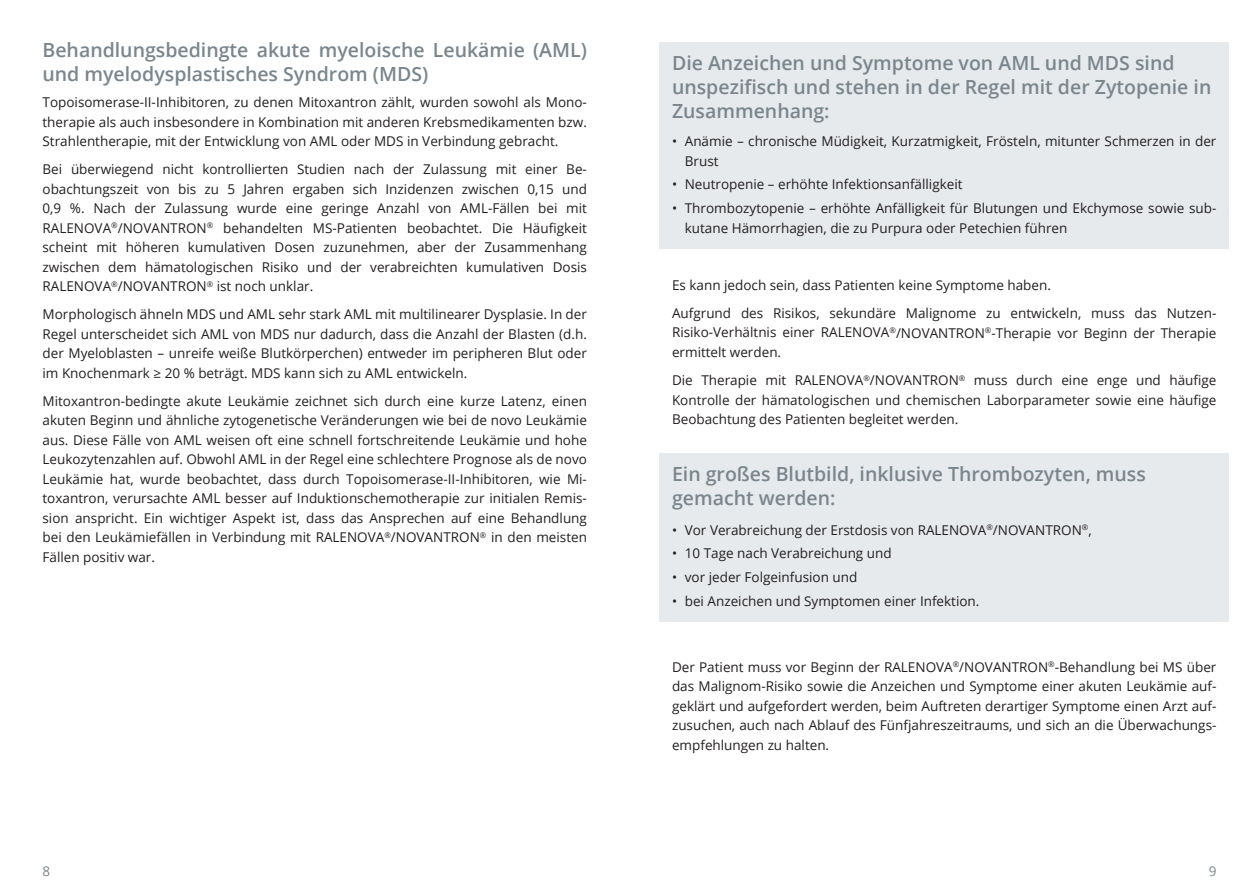
<style>
.page{position:relative;width:1259px;height:893px;background:#fff}
.page>*{position:absolute;margin:0;border:0;box-sizing:border-box;transform-origin:0 0}
.t1{font:600 19.5px/24px "Open Sans";color:#7a868d}
.t2{font:13.5px/19.5px "Open Sans";color:#231f20;text-align:justify}
.t3{font:13.5px "Open Sans";color:#7a868d}
</style>
<div class="page">
<div style="left:659px;top:43px;width:570px;height:93px;background:#e7eaec"></div>
<div style="left:659px;top:123px;width:570px;height:59px;background:#e7eaec"></div>
<div style="left:659px;top:166px;width:570px;height:39px;background:#e7eaec"></div>
<div style="left:659px;top:190px;width:570px;height:59px;background:#e7eaec"></div>
<div style="left:659px;top:453px;width:570px;height:69px;background:#e7eaec"></div>
<div style="left:659px;top:511px;width:570px;height:39px;background:#e7eaec"></div>
<div style="left:659px;top:535px;width:570px;height:39px;background:#e7eaec"></div>
<div style="left:659px;top:559px;width:570px;height:39px;background:#e7eaec"></div>
<div style="left:659px;top:583px;width:570px;height:39px;background:#e7eaec"></div>
<h1 class="t1" style="left:43px;top:38px;width:546px">Behandlungsbedingte akute myeloische Leukämie (AML) und myelodysplastisches Syndrom (MDS)</h1>
<p class="t2" style="left:43px;top:92px;width:546px">Topoisomerase-II-Inhibitoren, zu denen Mitoxantron zählt, wurden sowohl als Mono&shy;therapie als auch insbesondere in Kombination mit anderen Krebsmedikamenten bzw.<br>Strahlentherapie, mit der Entwicklung von AML oder MDS in Verbindung gebracht.</p>
<p class="t2" style="left:43px;top:159px;width:546px">Bei überwiegend nicht kontrollierten Studien nach der Zulassung mit einer Be&shy;obachtungszeit von bis zu 5 Jahren ergaben sich Inzidenzen zwischen 0,15 und 0,9 %. Nach der Zulassung wurde eine geringe Anzahl von AML-Fällen bei mit RALENOVA<sup>®</sup>/NOVANTRON<sup>®</sup> behandelten MS-Patienten beobachtet. Die Häufigkeit scheint mit höheren kumulativen Dosen zuzunehmen, aber der Zusammenhang zwischen dem hämatologischen Risiko und der verabreichten kumulativen Dosis RALENOVA<sup>®</sup>/NOVANTRON<sup>®</sup> ist noch unklar.</p>
<p class="t2" style="left:43px;top:304px;width:546px">Morphologisch ähneln MDS und AML sehr stark AML mit multilinearer Dysplasie. In der Regel unterscheidet sich AML von MDS nur dadurch, dass die Anzahl der Blasten (d.h. der Myeloblasten – unreife weiße Blutkörperchen) entweder im peripheren Blut oder im Knochenmark ≥ 20 % beträgt. MDS kann sich zu AML entwickeln.</p>
<p class="t2" style="left:43px;top:391px;width:546px">Mitoxantron-bedingte akute Leukämie zeichnet sich durch eine kurze Latenz, einen akuten Beginn und ähnliche zytogenetische Veränderungen wie bei de novo Leukämie aus. Diese Fälle von AML weisen oft eine schnell fortschreitende Leukämie und hohe Leukozytenzahlen auf. Obwohl AML in der Regel eine schlechtere Prognose als de novo Leukämie hat, wurde beobachtet, dass durch Topoisomerase-II-Inhibitoren, wie Mi&shy;toxantron, verursachte AML besser auf Induktionschemotherapie zur initialen Remis&shy;sion anspricht. Ein wichtiger Aspekt ist, dass das Ansprechen auf eine Behandlung bei den Leukämiefällen in Verbindung mit RALENOVA<sup>®</sup>/NOVANTRON<sup>®</sup> in den meisten Fällen positiv war.</p>
<h1 class="t1" style="left:672px;top:51px;width:541px">Die Anzeichen und Symptome von AML und MDS sind unspezifisch und stehen in der Regel mit der Zytopenie in<br>Zusammenhang:</h1>
<p class="t2" style="left:685px;top:131px;width:533px;text-indent:-13px">• Anämie – chronische Müdigkeit, Kurzatmigkeit, Frösteln, mitunter Schmerzen in der<br>Brust</p>
<p class="t2" style="left:672px;top:174px;width:292px">• Neutropenie – erhöhte Infektionsanfälligkeit</p>
<p class="t2" style="left:685px;top:198px;width:533px;text-indent:-13px">• Thrombozytopenie – erhöhte Anfälligkeit für Blutungen und Ekchymose sowie sub&shy;kutane Hämorrhagien, die zu Purpura oder Petechien führen</p>
<p class="t2" style="left:672px;top:271px;width:546px;line-height:28px">Es kann jedoch sein, dass Patienten keine Symptome haben.<br>Aufgrund des Risikos, sekundäre Malignome zu entwickeln, muss das Nutzen-</p>
<p class="t2" style="left:672px;top:322px;width:546px">Risiko-Verhältnis einer RALENOVA<sup>®</sup>/NOVANTRON<sup>®</sup>-Therapie vor Beginn der Therapie ermittelt werden.</p>
<p class="t2" style="left:672px;top:370px;width:546px">Die Therapie mit RALENOVA<sup>®</sup>/NOVANTRON<sup>®</sup> muss durch eine enge und häufige Kontrolle der hämatologischen und chemischen Laborparameter sowie eine häufige Beobachtung des Patienten begleitet werden.</p>
<h1 class="t1" style="left:672px;top:461px;width:475px">Ein großes Blutbild, inklusive Thrombozyten, muss gemacht werden:</h1>
<p class="t2" style="left:672px;top:519px;width:421px">• Vor Verabreichung der Erstdosis von RALENOVA<sup>®</sup>/NOVANTRON<sup>®</sup>,</p>
<p class="t2" style="left:672px;top:543px;width:221px">• 10 Tage nach Verabreichung und</p>
<p class="t2" style="left:672px;top:567px;width:187px">• vor jeder Folgeinfusion und</p>
<p class="t2" style="left:672px;top:591px;width:309px">• bei Anzeichen und Symptomen einer Infektion.</p>
<p class="t2" style="left:672px;top:657px;width:546px">Der Patient muss vor Beginn der RALENOVA<sup>®</sup>/NOVANTRON<sup>®</sup>-Behandlung bei MS über das Malignom-Risiko sowie die Anzeichen und Symptome einer akuten Leukämie auf&shy;geklärt und aufgefordert werden, beim Auftreten derartiger Symptome einen Arzt auf&shy;zusuchen, auch nach Ablauf des Fünfjahreszeitraums, und sich an die Überwachungs&shy;empfehlungen zu halten.</p>
<p class="t3" style="left:43px;top:862px;width:9px">8</p>
<p class="t3" style="left:1208px;top:862px;width:9px">9</p>
</div>
